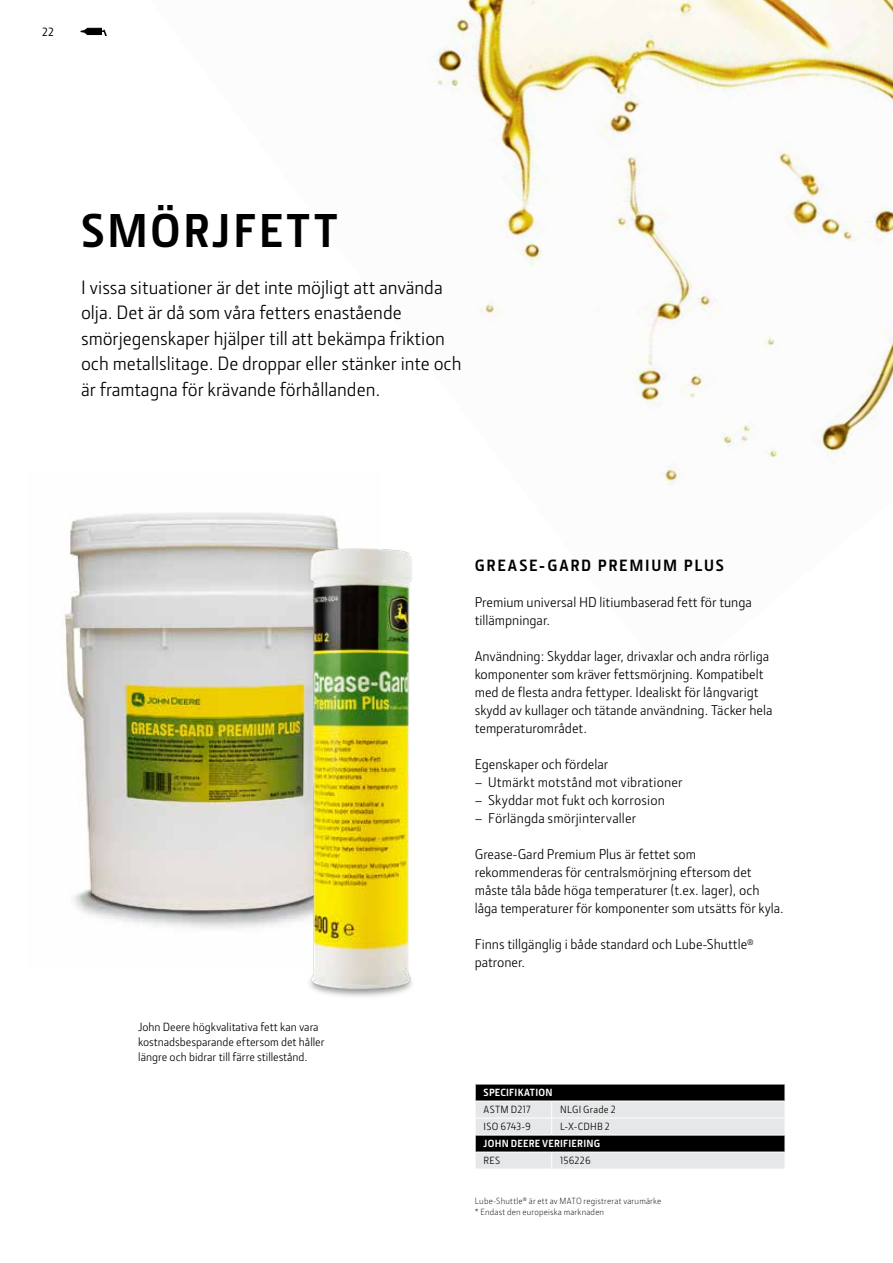
<style>
.page{position:relative;width:893px;height:1263px;background:#fff}
.page>*{position:absolute;margin:0;border:0;box-sizing:border-box;transform-origin:0 0}
.t1{font:700 48px "JD Sans Pro";letter-spacing:.05em;color:#000}
.t2{font:19.5px/25.5px "JD Sans Pro";color:#000}
.t3{font:700 16.5px "JD Sans Pro";letter-spacing:.105em;color:#000}
.t4{font:14.25px/18px "JD Sans Pro";color:#000}
.t5{font:12px/15px "JD Sans Pro";color:#000}
.t6{font:500 12px "JD Sans Pro";color:#000}
.t7{font:10.5px "JD Sans Pro";letter-spacing:.02em;color:#000}
.t8{font:700 10.5px "JD Sans Pro";letter-spacing:.02em;color:#fff}
.t9{font:300 9px/10.5px "JD Sans Pro";letter-spacing:.025em;color:#000}
</style>
<div class="page">
<img style="left:427px;top:0;width:466px;height:486px">
<div style="left:87px;top:28px;width:14px;height:7px;background:#000"></div>
<div style="left:87px;top:28px;width:15px;height:7px;border:1px solid #000"></div>
<svg style="left:80px;top:30px;width:8px;height:3px"></svg>
<svg style="left:101px;top:29px;width:6px;height:7px"></svg>
<img style="left:64px;top:512px;width:275px;height:416px">
<img style="left:274px;top:535px;width:138px;height:462px">
<svg style="left:475px;top:1085px;width:310px;height:84px;background:#8f8f90"></svg>
<hr style="left:475px;top:1101px;width:77px;height:1px;background:#fff">
<hr style="left:552px;top:1101px;width:233px;height:1px;background:#fff">
<hr style="left:475px;top:1135px;width:77px;height:1px;background:#fff">
<hr style="left:552px;top:1135px;width:233px;height:1px;background:#fff">
<hr style="left:475px;top:1152px;width:77px;height:1px;background:#fff">
<hr style="left:552px;top:1152px;width:233px;height:1px;background:#fff">
<p class="t6" style="left:42px;top:23px;width:13px">22</p>
<h1 class="t1" style="left:81px;top:199px;width:258px">SMÖRJFETT</h1>
<p class="t2" style="left:81px;top:274px;width:382px">I vissa situationer är det inte möjligt att använda olja. Det är då som våra fetters enastående smörjegenskaper hjälper till att bekämpa friktion och metallslitage. De droppar eller stänker inte och är framtagna för krävande förhållanden.</p>
<p class="t5" style="left:138px;top:1019px;width:188px">John Deere högkvalitativa fett kan vara kostnadsbesparande eftersom det håller längre och bidrar till färre stillestånd.</p>
<p class="t3" style="left:475px;top:555px;width:251px">GREASE-GARD PREMIUM PLUS</p>
<p class="t4" style="left:475px;top:593px;width:279px">Premium universal HD litiumbaserad fett för tunga tillämpningar.</p>
<p class="t4" style="left:475px;top:647px;width:299px">Användning: Skyddar lager, drivaxlar och andra rörliga komponenter som kräver fettsmörjning. Kompatibelt med de flesta andra fettyper. Idealiskt för långvarigt skydd av kullager och tätande användning. Täcker hela temperaturområdet.</p>
<p class="t4" style="left:475px;top:755px;width:135px">Egenskaper och fördelar</p>
<p class="t4" style="left:475px;top:773px;width:209px">– Utmärkt motstånd mot vibrationer</p>
<p class="t4" style="left:475px;top:791px;width:192px">– Skyddar mot fukt och korrosion</p>
<p class="t4" style="left:475px;top:809px;width:163px">– Förlängda smörjintervaller</p>
<p class="t4" style="left:475px;top:845px;width:311px">Grease-Gard Premium Plus är fettet som rekommenderas för centralsmörjning eftersom det måste tåla både höga temperaturer (t.ex. lager), och låga temperaturer för komponenter som utsätts för kyla.</p>
<p class="t4" style="left:475px;top:935px;width:280px">Finns tillgänglig i både standard och Lube-Shuttle<sup>® </sup>patroner.</p>
<p class="t8" style="left:484px;top:1086px;width:70px">SPECIFIKATION</p>
<p class="t7" style="left:484px;top:1102px;width:48px">ASTM D217</p>
<p class="t7" style="left:560px;top:1102px;width:57px">NLGI Grade 2</p>
<p class="t7" style="left:484px;top:1119px;width:49px">ISO 6743-9</p>
<p class="t7" style="left:560px;top:1119px;width:51px">L-X-CDHB 2</p>
<p class="t8" style="left:484px;top:1137px;width:118px">JOHN DEERE VERIFIERING</p>
<p class="t7" style="left:484px;top:1153px;width:18px">RES</p>
<p class="t7" style="left:560px;top:1153px;width:32px">156226</p>
<p class="t9" style="left:475px;top:1196px;width:188px">Lube-Shuttle<sup>®</sup> är ett av MATO registrerat varumärke * Endast den europeiska marknaden</p>
</div>
